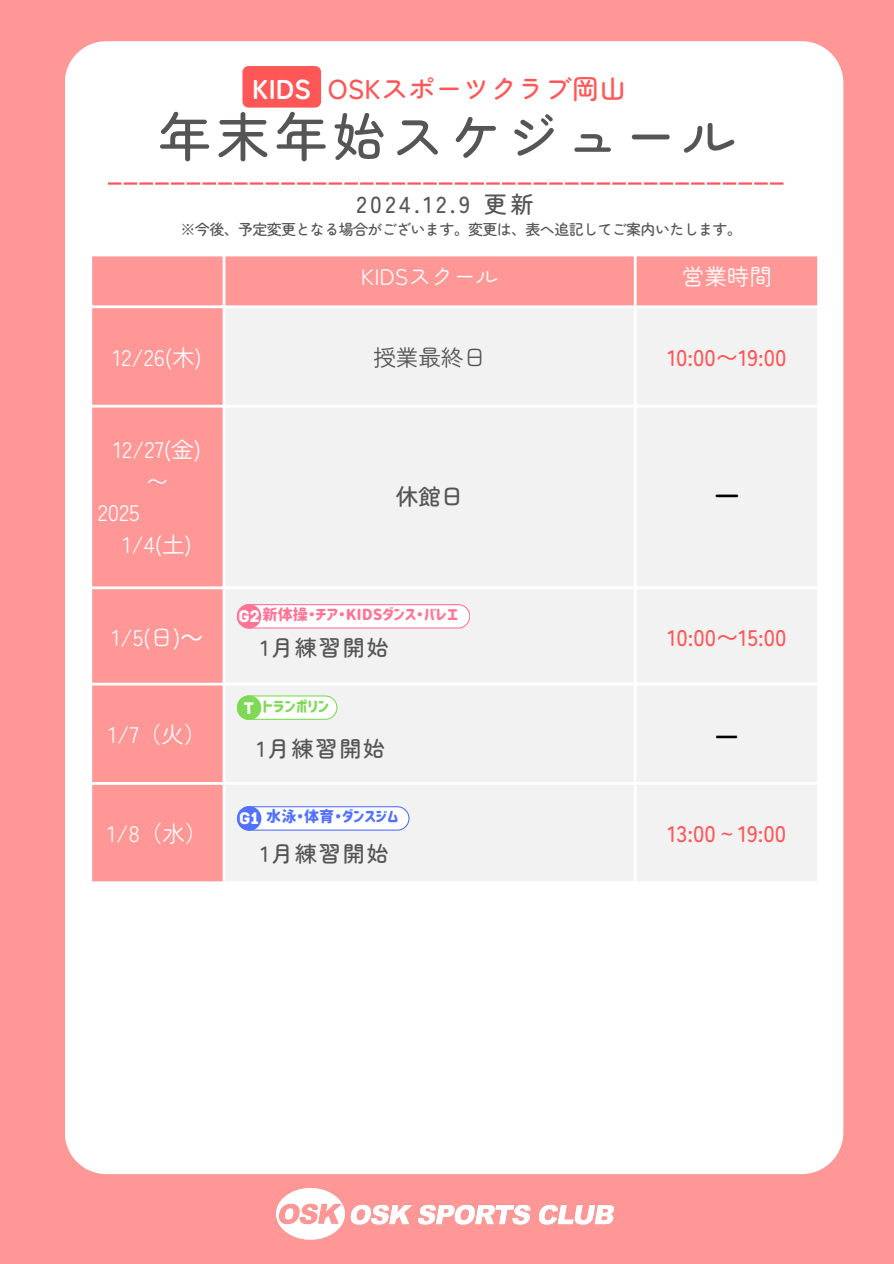
<style>
.page{position:relative;width:894px;height:1264px;background:#fff}
.page>*{position:absolute;margin:0;border:0;box-sizing:border-box;transform-origin:0 0}
.t1{font:500 52.95px "Zen Maru Gothic";letter-spacing:.1em;color:#555}
.t2{font:500 27.3px "Zen Maru Gothic";color:#ff5757}
.t3{font:700 27.3px "Zen Maru Gothic";color:#fff}
.t4{font:500 23.1px "Zen Maru Gothic";letter-spacing:.15em;color:#555}
.t5{font:22.5px "Zen Maru Gothic";color:#fff}
.t6{font:500 22.5px "Zen Maru Gothic";color:#ff5757}
.t7{font:22.5px "Zen Maru Gothic";color:#555}
.t8{font:500 22.5px "Zen Maru Gothic";color:#555}
.t9{font:22.5px "rounded mplus 1 p bold";color:#000}
.t10{font:700 22.5px "Noto Sans";color:#000}
.t11{font:500 22.05px "Zen Maru Gothic";letter-spacing:.085em;color:#555}
.t12{font:17.7px "Archive";color:#fff}
.t13{font:15.15px "Corporate Logo Rounded";color:#ff7596}
.t14{font:15.15px "Corporate Logo Rounded";color:#5271ff}
.t15{font:15.15px "Corporate Logo Rounded";color:#7ed957}
.t16{font:500 15px "Zen Maru Gothic";letter-spacing:-.04em;color:#555}
.s1{font-family:"Noto Sans CJ Ksc"}
.s2{font-family:"Wen Quan Yi Micro Hei";font-weight:400}
</style>
<div class="page">
<div style="left:0;top:0;width:893px;height:1263px;background:#ff9797"></div>
<div style="left:65px;top:41px;width:778px;height:1133px;background:#fff"></div>
<svg style="left:108px;top:182px;width:29px;height:3px"></svg>
<hr style="left:139px;top:182px;width:14px;height:3px;background:#ff5757">
<hr style="left:155px;top:182px;width:14px;height:3px;background:#ff5757">
<svg style="left:171px;top:182px;width:29px;height:3px"></svg>
<hr style="left:202px;top:182px;width:14px;height:3px;background:#ff5757">
<hr style="left:218px;top:182px;width:14px;height:3px;background:#ff5757">
<svg style="left:234px;top:182px;width:29px;height:3px"></svg>
<hr style="left:265px;top:182px;width:14px;height:3px;background:#ff5757">
<hr style="left:281px;top:182px;width:14px;height:3px;background:#ff5757">
<svg style="left:297px;top:182px;width:29px;height:3px"></svg>
<hr style="left:328px;top:182px;width:14px;height:3px;background:#ff5757">
<hr style="left:344px;top:182px;width:14px;height:3px;background:#ff5757">
<svg style="left:360px;top:182px;width:29px;height:3px"></svg>
<hr style="left:391px;top:182px;width:14px;height:3px;background:#ff5757">
<hr style="left:407px;top:182px;width:14px;height:3px;background:#ff5757">
<svg style="left:423px;top:182px;width:29px;height:3px"></svg>
<hr style="left:454px;top:182px;width:14px;height:3px;background:#ff5757">
<hr style="left:470px;top:182px;width:14px;height:3px;background:#ff5757">
<svg style="left:486px;top:182px;width:29px;height:3px"></svg>
<hr style="left:517px;top:182px;width:14px;height:3px;background:#ff5757">
<hr style="left:533px;top:182px;width:14px;height:3px;background:#ff5757">
<svg style="left:549px;top:182px;width:29px;height:3px"></svg>
<hr style="left:580px;top:182px;width:14px;height:3px;background:#ff5757">
<hr style="left:596px;top:182px;width:14px;height:3px;background:#ff5757">
<svg style="left:612px;top:182px;width:29px;height:3px"></svg>
<hr style="left:643px;top:182px;width:14px;height:3px;background:#ff5757">
<hr style="left:659px;top:182px;width:14px;height:3px;background:#ff5757">
<svg style="left:675px;top:182px;width:29px;height:3px"></svg>
<hr style="left:706px;top:182px;width:14px;height:3px;background:#ff5757">
<hr style="left:722px;top:182px;width:14px;height:3px;background:#ff5757">
<svg style="left:738px;top:182px;width:29px;height:3px"></svg>
<hr style="left:769px;top:182px;width:14px;height:3px;background:#ff5757">
<img style="left:277px;top:1188px;width:336px;height:51px">
<div style="left:242px;top:66px;width:79px;height:42px;background:#ff5757"></div>
<svg style="left:92px;top:256px;width:724px;height:625px"></svg>
<div style="left:225px;top:308px;width:591px;height:573px;background:#f2f2f2"></div>
<hr style="left:89px;top:256px;width:3px;height:625px;background:#fff">
<hr style="left:222px;top:256px;width:3px;height:625px;background:#fff">
<hr style="left:633px;top:256px;width:3px;height:625px;background:#fff">
<hr style="left:816px;top:256px;width:3px;height:625px;background:#fff">
<hr style="left:89px;top:253px;width:730px;height:3px;background:#fff">
<hr style="left:89px;top:305px;width:730px;height:3px;background:#fff">
<hr style="left:89px;top:405px;width:730px;height:2px;background:#fff">
<hr style="left:89px;top:586px;width:730px;height:3px;background:#fff">
<hr style="left:89px;top:682px;width:730px;height:3px;background:#fff">
<hr style="left:89px;top:782px;width:730px;height:2px;background:#fff">
<hr style="left:89px;top:881px;width:730px;height:3px;background:#fff">
<svg style="left:237px;top:806px;width:172px;height:24px;background:#dfe5fe"></svg>
<svg style="left:237px;top:604px;width:233px;height:24px;background:#fee9ee"></svg>
<svg style="left:237px;top:695px;width:100px;height:25px;background:#dbf3d0"></svg>
<p class="t2" style="left:328px;top:67px;width:300px">OSKスポーツクラブ岡山</p>
<p class="t1" style="left:158px;top:95px;width:578px">年末年始スケジュール</p>
<p class="t4" style="left:356px;top:186px;width:178px">2024.12.9 更新</p>
<h3 class="t3" style="left:252px;top:67px;width:60px">KIDS</h3>
<p class="t16" style="left:180px;top:218px;width:562px">※今後、予定変更となる場合がございます。変更は、表へ追記してご案内いたします。</p>
<h6 class="t5" style="left:360px;top:258px;width:139px">KIDSスクール</h6>
<p class="t5" style="left:681px;top:258px;width:91px">営業時間</p>
<p class="t5" style="left:113px;top:339px;width:91px">12/26(木)</p>
<p class="t7" style="left:373px;top:339px;width:114px">授業最終日</p>
<p class="t6" style="left:667px;top:339px;width:121px">10:00〜19:00</p>
<p class="t5" style="left:114px;top:432px;width:89px">12/27(金)</p>
<p class="t5" style="left:146px;top:463px;width:24px">〜</p>
<p class="t5" style="left:98px;top:495px;width:43px">2025</p>
<p class="t5" style="left:123px;top:526px;width:71px">1/4(土)</p>
<p class="t8" style="left:396px;top:479px;width:69px">休館日</p>
<p class="t9" style="left:715px;top:480px;width:24px">―</p>
<p class="t12" style="left:238px;top:606px;width:23px">G2</p>
<p class="t13" style="left:262px;top:607px;width:197px">新体操・チア・KIDSダンス・バレエ</p>
<p class="t5" style="left:112px;top:619px;width:91px">1/5(日)<span class="s1">～</span></p>
<p class="t6" style="left:667px;top:619px;width:120px">10:00〜15:00</p>
<p class="t11" style="left:260px;top:630px;width:130px">1月練習開始</p>
<p class="t5" style="left:108px;top:716px;width:99px">1/7（火）</p>
<h4 class="t12" style="left:244px;top:697px;width:12px">T</h4>
<h3 class="t15" style="left:262px;top:698px;width:68px">トランポリン</h3>
<h4 class="t11" style="left:257px;top:731px;width:130px">1月練習開始</h4>
<p class="t10" style="left:715px;top:719px;width:24px">―</p>
<h3 class="t12" style="left:239px;top:807px;width:22px">G1</h3>
<h5 class="t14" style="left:266px;top:808px;width:134px">水泳・体育・ダンスジム</h5>
<p class="t5" style="left:107px;top:816px;width:101px">1/8（水）</p>
<p class="t6" style="left:667px;top:816px;width:120px">13:00<span class="s2">～</span>19:00</p>
<h3 class="t11" style="left:260px;top:836px;width:130px">1月練習開始</h3>
</div>
